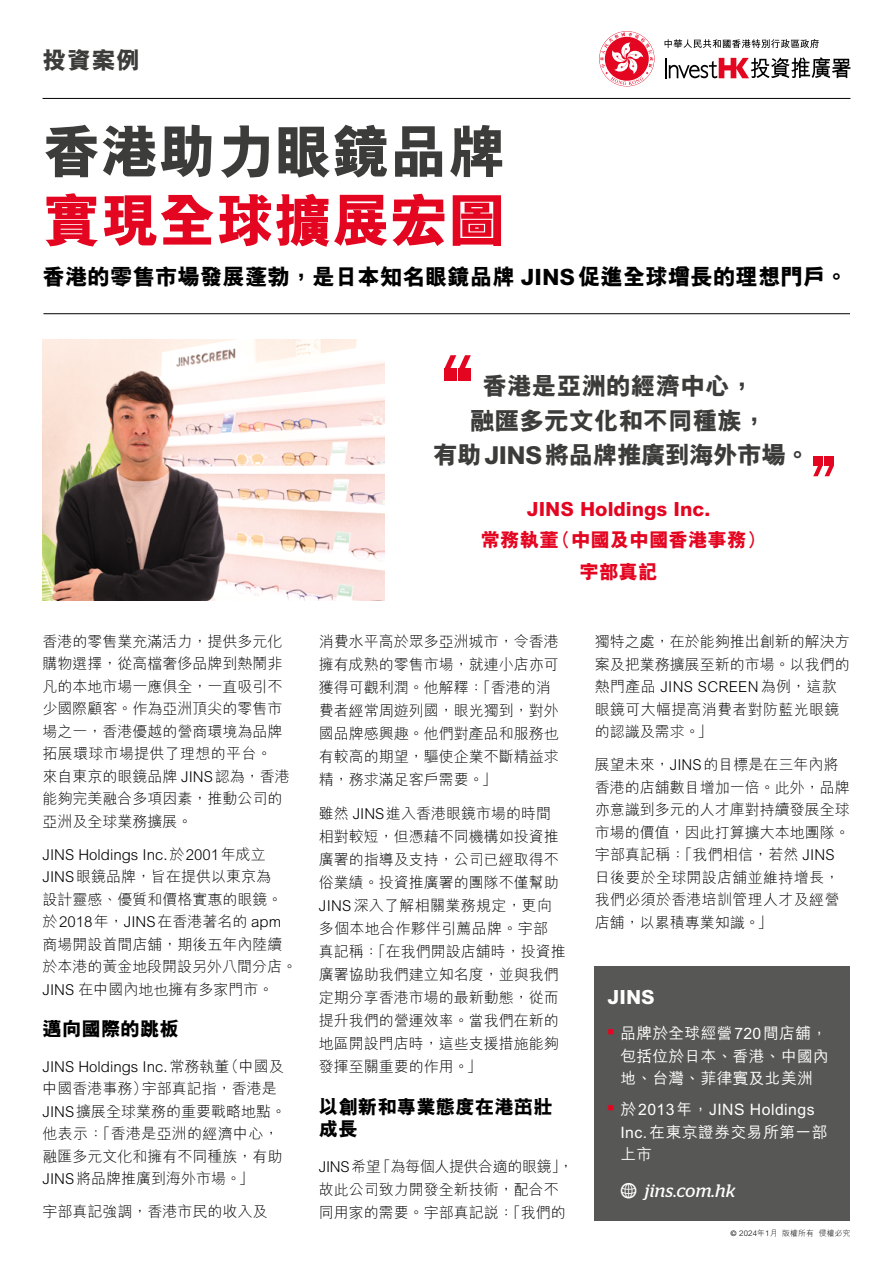
<style>
.page{position:relative;width:893px;height:1263px;background:#fff}
.page>*{position:absolute;margin:0;border:0;box-sizing:border-box;transform-origin:0 0}
.Headline-tc{font:800 58.5px/69px "M Hei HK";letter-spacing:-.01em;color:#3c3c3b}
.Quote-tc{font:800 24.75px "M Hei HK";color:#3c3c3b}
.Quote-tc-2{font:800 24.75px "M Hei HK";letter-spacing:-.03em;color:#3c3c3b}
.t1{font:800 24px "M Hei HK";color:#3c3c3b}
.Intro-tc{font:800 22.5px "M Hei HK";color:#000}
.Quote_name-tc{font:800 19.5px "M Hei HK";color:#e40521}
.Sub-head-tc{font:800 19.5px/22.5px "M Hei HK";color:#000}
.Fast_Facts-Company-tc{font:800 19.5px "M Hei HK";color:#fff}
.Fast_Facts-URL{font:italic 18px "Stag";letter-spacing:.025em;color:#fff}
.Fast_Facts-Contents-tc{font:500 15.75px/22.5px "M Hei HK";letter-spacing:.03em;color:#fff;text-align:justify}
.Body_10_15-Chi{font:300 15px/22.5px "M Hei HK";color:#000}
.t2{font:300 7.8px "M Hei HK";letter-spacing:.02em;color:#000}
.s1{color:#e40521}
.s2{font-family:"Modern Pictograms";font-style:normal;font-size:24px}
.s3{font-family:"Frutiger LT Std"}
</style>
<div class="page">
<svg style="left:665px;top:39px;width:154px;height:9px"></svg>
<svg style="left:600px;top:32px;width:53px;height:53px"></svg>
<hr style="left:665px;top:58px;width:2px;height:20px;background:#000">
<svg style="left:669px;top:57px;width:181px;height:21px"></svg>
<hr style="left:43px;top:98px;width:807px;height:1px;background:#000">
<div style="left:824px;top:456px;width:10px;height:10px;background:#e40521"></div>
<div style="left:813px;top:456px;width:10px;height:10px;background:#e40521"></div>
<svg style="left:813px;top:466px;width:21px;height:10px"></svg>
<div style="left:444px;top:369px;width:12px;height:12px;background:#e40521"></div>
<div style="left:459px;top:369px;width:12px;height:12px;background:#e40521"></div>
<svg style="left:444px;top:355px;width:27px;height:14px"></svg>
<hr style="left:43px;top:313px;width:807px;height:1px;background:#000">
<div style="left:595px;top:966px;width:255px;height:254px;background:#575756"></div>
<img style="left:43px;top:339px;width:341px;height:262px">
<h3 class="t1" style="left:43px;top:44px;width:99px">投資案例</h3>
<p class="Headline-tc" style="left:43px;top:118px;width:465px">香港助力眼鏡品牌<span class="s1">實現全球擴展宏圖</span></p>
<p class="Intro-tc" style="left:43px;top:262px;width:807px">香港的零售市場發展蓬勃，是日本知名眼鏡品牌 JINS促進全球增長的理想門戶。</p>
<p class="Quote-tc" style="left:482px;top:369px;width:274px">香港是亞洲的經濟中心，</p>
<p class="Quote-tc" style="left:470px;top:404px;width:298px">融匯多元文化和不同種族，</p>
<p class="Quote-tc-2" style="left:433px;top:438px;width:378px">有助JINS將品牌推廣到海外市場。</p>
<p class="Body_10_15-Chi" style="left:43px;top:629px;width:249px">香港的零售業充滿活力，提供多元化購物選擇，從高檔奢侈品牌到熱鬧非凡的本地市場一應俱全，一直吸引不少國際顧客。作為亞洲頂尖的零售市場之一，香港優越的營商環境為品牌拓展環球市場提供了理想的平台。來自東京的眼鏡品牌 JINS認為，香港能夠完美融合多項因素，推動公司的亞洲及全球業務擴展。</p>
<p class="Body_10_15-Chi" style="left:43px;top:842px;width:256px">JINS Holdings Inc.於2001年成立<br>JINS眼鏡品牌，旨在提供以東京為<br>設計靈感、優質和價格實惠的眼鏡。於2018年，JINS在香港著名的 apm商場開設首間店舖，期後五年內陸續於本港的黃金地段開設另外八間分店。<br>JINS 在中國內地也擁有多家門市。</p>
<p class="Sub-head-tc" style="left:43px;top:1018px;width:138px">邁向國際的跳板</p>
<p class="Body_10_15-Chi" style="left:43px;top:1054px;width:245px">JINS Holdings Inc.常務執董（中國及中國香港事務）宇部真記指，香港是<br>JINS擴展全球業務的重要戰略地點。他表示：「香港是亞洲的經濟中心，融匯多元文化和擁有不同種族，有助<br>JINS將品牌推廣到海外市場。」</p>
<p class="Body_10_15-Chi" style="left:43px;top:1200px;width:227px">宇部真記強調，香港市民的收入及</p>
<p class="Quote_name-tc" style="left:527px;top:496px;width:185px">JINS Holdings Inc.</p>
<p class="Quote_name-tc" style="left:481px;top:527px;width:287px">常務執董（中國及中國香港事務）</p>
<p class="Quote_name-tc" style="left:580px;top:558px;width:79px">宇部真記</p>
<p class="Body_10_15-Chi" style="left:319px;top:629px;width:241px;line-height:23.1px">消費水平高於眾多亞洲城市，令香港擁有成熟的零售市場，就連小店亦可獲得可觀利潤。他解釋：「香港的消費者經常周遊列國，眼光獨到，對外國品牌感興趣。他們對產品和服務也有較高的期望，驅使企業不斷精益求精，務求滿足客戶需要。」</p>
<p class="Body_10_15-Chi" style="left:319px;top:801px;width:248px;line-height:23.1px">雖然 JINS進入香港眼鏡市場的時間相對較短，但憑藉不同機構如投資推廣署的指導及支持，公司已經取得不俗業績。投資推廣署的團隊不僅幫助<br>JINS深入了解相關業務規定，更向多個本地合作夥伴引薦品牌。宇部真記稱：「在我們開設店舖時，投資推廣署協助我們建立知名度，並與我們定期分享香港市場的最新動態，從而提升我們的營運效率。當我們在新的地區開設門店時，這些支援措施能夠發揮至關重要的作用。」</p>
<p class="Sub-head-tc" style="left:319px;top:1095px;width:235px">以創新和專業態度在港茁壯成長</p>
<p class="Body_10_15-Chi" style="left:319px;top:1154px;width:256px;line-height:23px">JINS希望「為每個人提供合適的眼鏡」，故此公司致力開發全新技術，配合不同用家的需要。宇部真記說：「我們的</p>
<p class="Body_10_15-Chi" style="left:595px;top:629px;width:256px">獨特之處，在於能夠推出創新的解決方案及把業務擴展至新的市場。以我們的熱門產品 JINS SCREEN為例，這款眼鏡可大幅提高消費者對防藍光眼鏡的認識及需求。」</p>
<p class="Body_10_15-Chi" style="left:595px;top:753px;width:256px">展望未來，JINS的目標是在三年內將香港的店舖數目增加一倍。此外，品牌亦意識到多元的人才庫對持續發展全球市場的價值，因此打算擴大本地團隊。宇部真記稱：「我們相信，若然 JINS日後要於全球開設店舖並維持增長，我們必須於香港培訓管理人才及經營店舖，以累積專業知識。」</p>
<p class="Fast_Facts-Company-tc" style="left:608px;top:983px;width:49px">JINS</p>
<p class="Fast_Facts-Contents-tc" style="left:620px;top:1021px;width:210px;text-indent:-13px"><sup>■</sup> 品牌於全球經營720間店舖，包括位於日本、香港、中國內地、台灣、菲律賓及北美洲</p>
<p class="Fast_Facts-Contents-tc" style="left:620px;top:1097px;width:209px;text-align:left;text-indent:-13px"><sup>■</sup> 於2013年，JINS Holdings<br>Inc.在東京證券交易所第一部上市</p>
<p class="Fast_Facts-URL" style="left:620px;top:1180px;width:117px"><span class="s2">w</span> jins.com.hk</p>
<p class="t2" style="left:731px;top:1227px;width:121px"><span class="s3">©</span> 2024年1月 版權所有 侵權必究</p>
</div>
